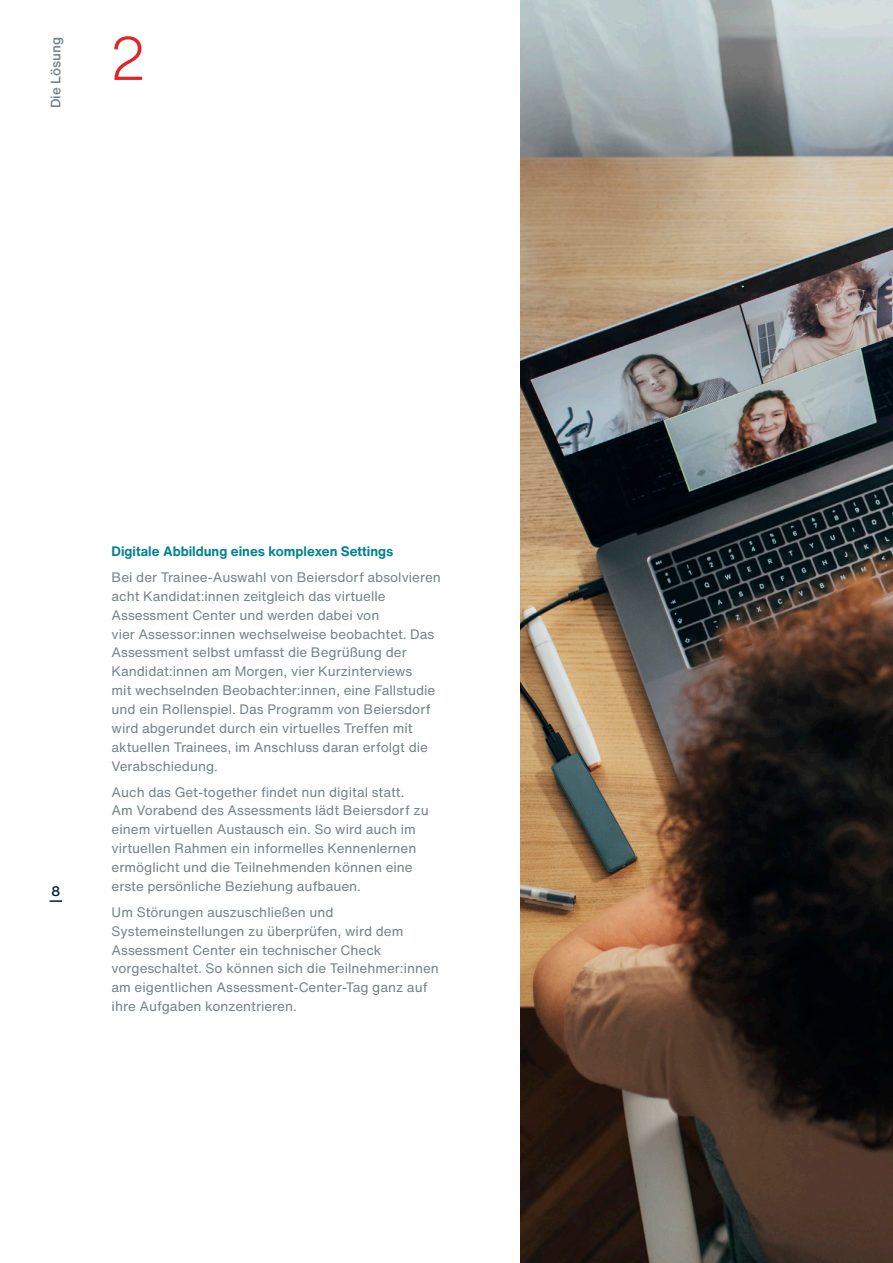
<style>
.page{position:relative;width:893px;height:1263px;background:#fff}
.page>*{position:absolute;margin:0;border:0;box-sizing:border-box;transform-origin:0 0}
.t1{font:300 60px "Helvetica Now Display";color:#df2626}
.t2{font:13.5px/18.9px "Helvetica Now Text";color:#748388}
.t3{font:700 13.5px "Helvetica Now Text";color:#008390}
.t4{font:500 13.5px "Helvetica Now Text";color:#748388}
.t5{font:500 13.5px "Helvetica Now Text";color:#001f37}
</style>
<div class="page">
<svg style="left:50px;top:900px;width:12px;height:2px"></svg>
<img style="left:521px;top:0;width:372px;height:1263px">
<p class="t4" style="left:47px;top:108px;width:73px;rotate:-90deg">Die Lösung</p>
<h1 class="t1" style="left:112px;top:18px;width:34px">2</h1>
<p class="t5" style="left:51px;top:882px;width:10px">8</p>
<p class="t3" style="left:112px;top:542px;width:283px">Digitale Abbildung eines komplexen Settings</p>
<p class="t2" style="left:112px;top:568px;width:331px">Bei der Trainee-Auswahl von Beiersdorf absolvieren acht Kandidat:innen zeitgleich das virtuelle Assessment Center und werden dabei von<br>vier Assessor:innen wechselweise beobachtet. Das Assessment selbst umfasst die Begrüßung der Kandidat:innen am Morgen, vier Kurzinterviews<br>mit wechselnden Beobachter:innen, eine Fallstudie und ein Rollenspiel. Das Programm von Beiersdorf wird abgerundet durch ein virtuelles Treffen mit aktuellen Trainees, im Anschluss daran erfolgt die Verabschiedung.</p>
<p class="t2" style="left:112px;top:782px;width:319px">Auch das Get-together findet nun digital statt.<br>Am Vorabend des Assessments lädt Beiersdorf zu einem virtuellen Austausch ein. So wird auch im virtuellen Rahmen ein informelles Kennenlernen ermöglicht und die Teilnehmenden können eine erste persönliche Beziehung aufbauen.</p>
<p class="t2" style="left:112px;top:902px;width:329px">Um Störungen auszuschließen und Systemeinstellungen zu überprüfen, wird dem Assessment Center ein technischer Check vorgeschaltet. So können sich die Teilnehmer:innen am eigentlichen Assessment-Center-Tag ganz auf ihre Aufgaben konzentrieren.</p>
</div>
